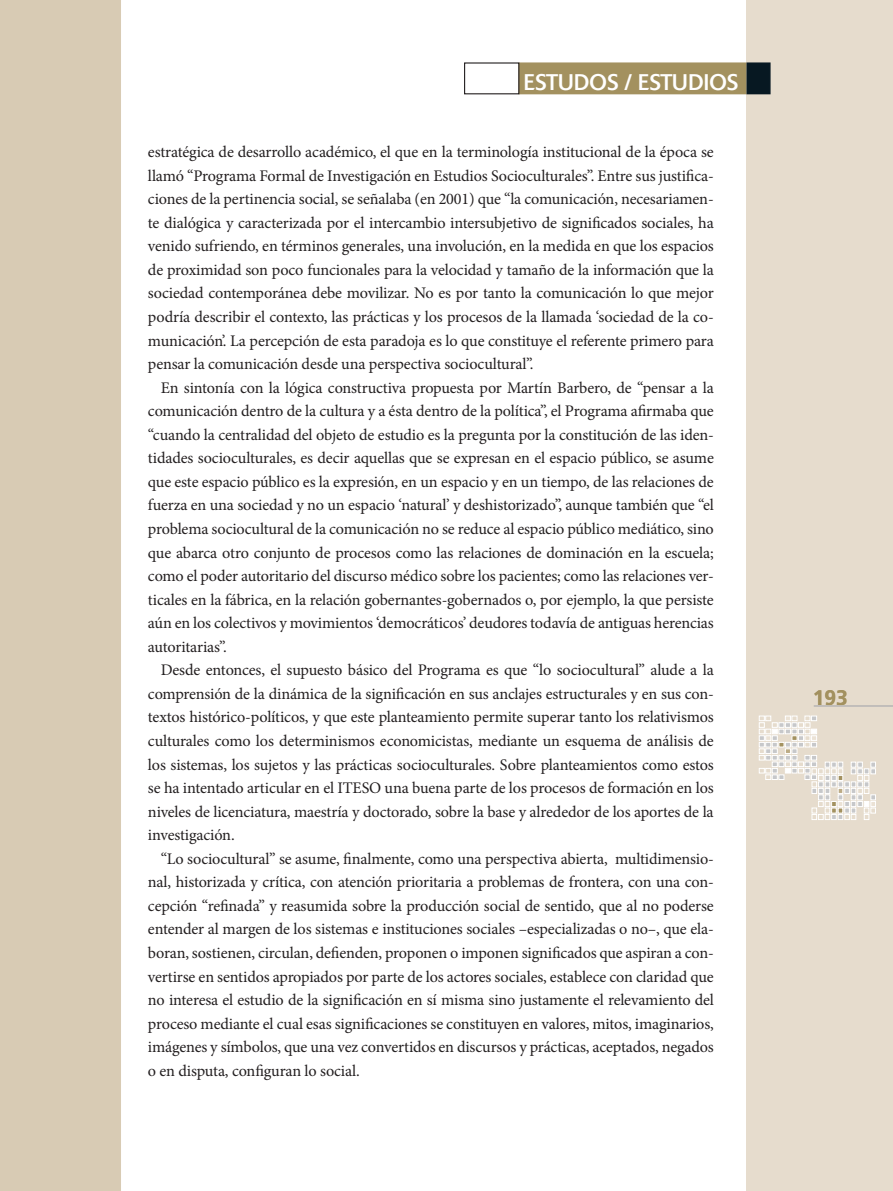
<style>
.page{position:relative;width:893px;height:1191px;background:#fff}
.page>*{position:absolute;margin:0;border:0;box-sizing:border-box;transform-origin:0 0}
.t1{font:22.5px "Delta";letter-spacing:.01em;color:#fff;scale:.95 1}
.t2{font:700 21px "Frutiger";color:#a3915f}
.t3{font:16.2px/23.5px "Minion Pro";letter-spacing:-.01em;color:#231f20;text-align:justify}
</style>
<div class="page">
<div style="left:746px;top:0;width:147px;height:1191px;background:#e6dccd"></div>
<div style="left:0;top:0;width:121px;height:1191px;background:#d8cbb4"></div>
<hr style="left:814px;top:705px;width:79px;height:1px;background:#fff">
<svg style="left:755px;top:716px;width:121px;height:103px"></svg>
<div style="left:518px;top:62px;width:228px;height:32px;background:#a3915f;border:2px solid #a3915f"></div>
<div style="left:746px;top:62px;width:25px;height:32px;background:#071822;border:2px solid #071822"></div>
<div style="left:464px;top:62px;width:55px;height:32px;border:1px solid #231f20"></div>
<h1 class="t1" style="left:524px;top:69px;width:227px">ESTUDOS / ESTUDIOS</h1>
<p class="t3" style="left:148px;top:140px;width:567px">estratégica de desarrollo académico, el que en la terminología institucional de la época se llamó “Programa Formal de Investigación en Estudios Socioculturales”. Entre sus justifica&shy;ciones de la pertinencia social, se señalaba (en 2001) que “la comunicación, necesariamen&shy;te dialógica y caracterizada por el intercambio intersubjetivo de significados sociales, ha venido sufriendo, en términos generales, una involución, en la medida en que los espacios de proximidad son poco funcionales para la velocidad y tamaño de la información que la sociedad contemporánea debe movilizar. No es por tanto la comunicación lo que mejor podría describir el contexto, las prácticas y los procesos de la llamada ‘sociedad de la co&shy;municación’. La percepción de esta paradoja es lo que constituye el referente primero para pensar la comunicación desde una perspectiva sociocultural”.</p>
<p class="t3" style="left:148px;top:376px;width:567px;text-indent:13px">En sintonía con la lógica constructiva propuesta por Martín Barbero, de “pensar a la comunicación dentro de la cultura y a ésta dentro de la política”, el Programa afirmaba que “cuando la centralidad del objeto de estudio es la pregunta por la constitución de las iden&shy;tidades socioculturales, es decir aquellas que se expresan en el espacio público, se asume que este espacio público es la expresión, en un espacio y en un tiempo, de las relaciones de fuerza en una sociedad y no un espacio ‘natural’ y deshistorizado”, aunque también que “el problema sociocultural de la comunicación no se reduce al espacio público mediático, sino que abarca otro conjunto de procesos como las relaciones de dominación en la escuela; como el poder autoritario del discurso médico sobre los pacientes; como las relaciones ver&shy;ticales en la fábrica, en la relación gobernantes-gobernados o, por ejemplo, la que persiste aún en los colectivos y movimientos ‘democráticos’ deudores todavía de antiguas herencias autoritarias”.</p>
<p class="t3" style="left:148px;top:658px;width:567px;text-indent:13px">Desde entonces, el supuesto básico del Programa es que “lo sociocultural” alude a la comprensión de la dinámica de la significación en sus anclajes estructurales y en sus con&shy;textos histórico-políticos, y que este planteamiento permite superar tanto los relativismos culturales como los determinismos economicistas, mediante un esquema de análisis de los sistemas, los sujetos y las prácticas socioculturales. Sobre planteamientos como estos se ha intentado articular en el ITESO una buena parte de los procesos de formación en los niveles de licenciatura, maestría y doctorado, sobre la base y alrededor de los aportes de la investigación.</p>
<p class="t3" style="left:148px;top:847px;width:567px;text-indent:13px">“Lo sociocultural” se asume, finalmente, como una perspectiva abierta, multidimensio&shy;nal, historizada y crítica, con atención prioritaria a problemas de frontera, con una con&shy;cepción “refinada” y reasumida sobre la producción social de sentido, que al no poderse entender al margen de los sistemas e instituciones sociales –especializadas o no–, que ela&shy;boran, sostienen, circulan, defienden, proponen o imponen significados que aspiran a con&shy;vertirse en sentidos apropiados por parte de los actores sociales, establece con claridad que no interesa el estudio de la significación en sí misma sino justamente el relevamiento del proceso mediante el cual esas significaciones se constituyen en valores, mitos, imaginarios, imágenes y símbolos, que una vez convertidos en discursos y prácticas, aceptados, negados o en disputa, configuran lo social.</p>
<p class="t2" style="left:813px;top:685px;width:37px">193</p>
</div>
